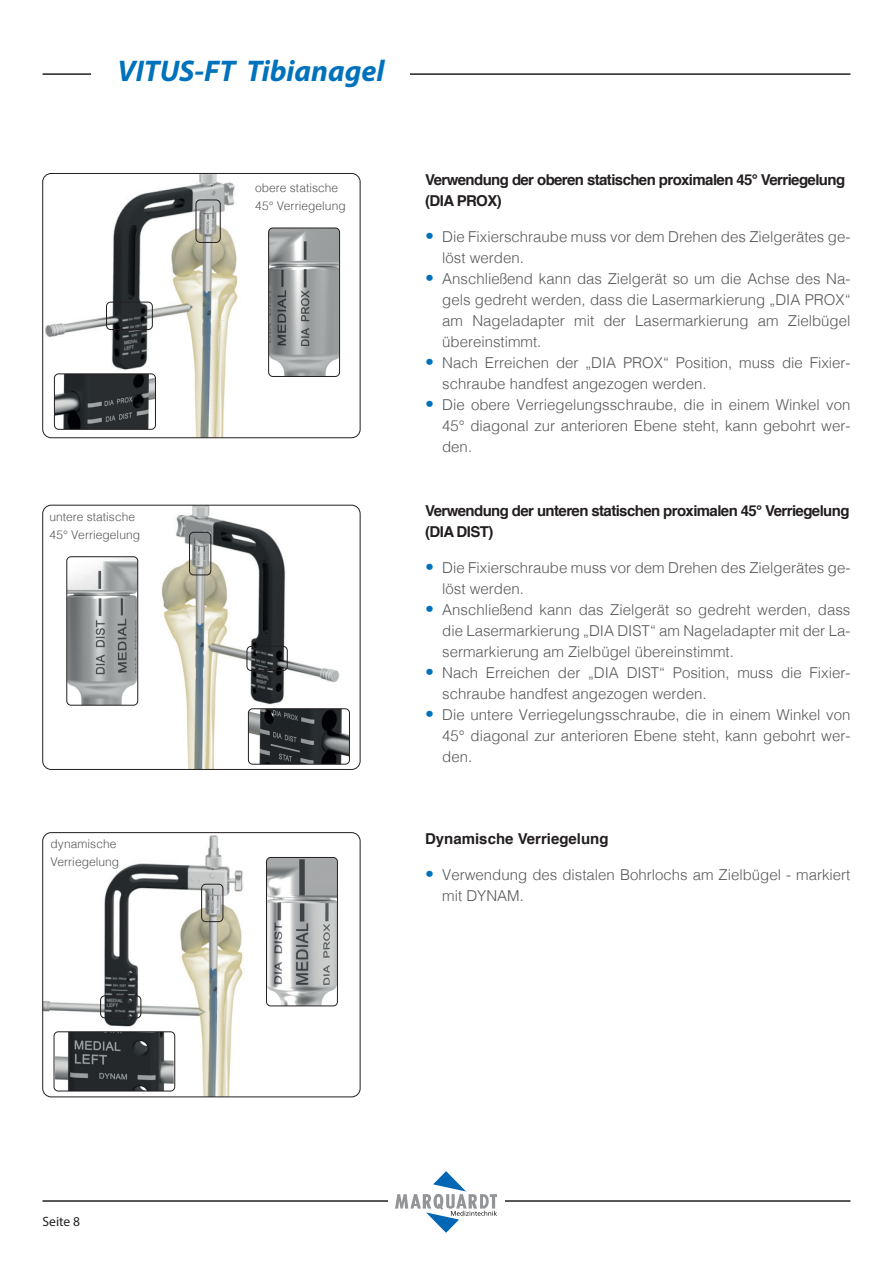
<style>
.page{position:relative;width:893px;height:1263px;background:#fff}
.page>*{position:absolute;margin:0;border:0;box-sizing:border-box;transform-origin:0 0}
.t1{font:italic 700 30px "Myriad Pro";color:#0072bc}
.t2{font:300 15px/21px "Helvetica";color:#57585a}
.t3{font:700 15px/21px "Helvetica";letter-spacing:-.04em;color:#231f20}
.t4{font:700 15px "Helvetica";color:#231f20}
.t5{font:13.5px "Myriad Pro";color:#231f20}
.t6{font:300 12px/18px "Helvetica";letter-spacing:.005em;color:#57585a}
.s1{font-family:"Frutiger LT Com";font-stretch:condensed;font-size:18px;color:#0072bc}
</style>
<div class="page">
<hr style="left:43px;top:73px;width:807px;height:2px;background:#231f20">
<hr style="left:43px;top:1200px;width:807px;height:2px;background:#231f20">
<div style="left:388px;top:1171px;width:117px;height:62px;background:#fff"></div>
<svg style="left:395px;top:1171px;width:102px;height:62px"></svg>
<div style="left:91px;top:63px;width:319px;height:23px;background:#fff"></div>
<img style="left:43px;top:173px;width:195px;height:265px">
<div style="left:43px;top:173px;width:317px;height:265px;border:1px solid #231f20;border-radius:9px"></div>
<img style="left:54px;top:374px;width:101px;height:55px">
<div style="left:54px;top:374px;width:102px;height:55px;border:1px solid #231f20;border-radius:4px"></div>
<img style="left:138px;top:505px;width:222px;height:264px">
<div style="left:43px;top:505px;width:317px;height:265px;border:1px solid #231f20;border-radius:9px"></div>
<div style="left:247px;top:646px;width:40px;height:25px;border:1px solid #231f20;border-radius:4px"></div>
<img style="left:248px;top:709px;width:101px;height:55px">
<div style="left:248px;top:708px;width:102px;height:56px;border:1px solid #231f20;border-radius:4px"></div>
<img style="left:43px;top:833px;width:253px;height:264px">
<div style="left:43px;top:832px;width:317px;height:265px;border:1px solid #231f20;border-radius:9px"></div>
<div style="left:100px;top:995px;width:41px;height:23px;border:1px solid #231f20;border-radius:4px"></div>
<img style="left:55px;top:1033px;width:119px;height:58px">
<div style="left:54px;top:1031px;width:121px;height:60px;border:1px solid #231f20;border-radius:4px"></div>
<img style="left:266px;top:857px;width:71px;height:149px">
<div style="left:266px;top:857px;width:72px;height:149px;border:1px solid #231f20;border-radius:4px"></div>
<div style="left:201px;top:884px;width:22px;height:38px;border:1px solid #231f20;border-radius:4px"></div>
<img style="left:67px;top:557px;width:71px;height:148px">
<div style="left:67px;top:556px;width:71px;height:149px;border:1px solid #231f20;border-radius:4px"></div>
<img style="left:269px;top:228px;width:71px;height:147px">
<div style="left:268px;top:228px;width:72px;height:149px;border:1px solid #231f20;border-radius:4px"></div>
<div style="left:189px;top:532px;width:22px;height:43px;border:1px solid #231f20;border-radius:4px"></div>
<div style="left:196px;top:200px;width:24px;height:43px;border:1px solid #231f20;border-radius:4px"></div>
<div style="left:106px;top:302px;width:47px;height:28px;border:1px solid #231f20;border-radius:4px"></div>
<h1 class="t1" style="left:117px;top:51px;width:269px">VITUS-FT Tibianagel</h1>
<p class="t6" style="left:255px;top:178px;width:92px">obere statische<br>45° Verriegelung</p>
<p class="t6" style="left:49px;top:507px;width:92px">untere statische<br>45° Verriegelung</p>
<p class="t6" style="left:50px;top:834px;width:70px">dynamische<br>Verriegelung</p>
<p class="t3" style="left:425px;top:169px;width:421px">Verwendung der oberen statischen proximalen 45° Verriegelung (DIA PROX)</p>
<p class="t2" style="left:442px;top:225px;width:410px;text-indent:-17px"><span class="s1">•</span> Die Fixierschraube muss vor dem Drehen des Zielgerätes ge&shy;löst werden.</p>
<p class="t2" style="left:442px;top:267px;width:410px;text-align:justify;text-indent:-17px"><span class="s1">•</span> Anschließend kann das Zielgerät so um die Achse des Na&shy;gels gedreht werden, dass die Lasermarkierung „DIA PROX“ am Nageladapter mit der Lasermarkierung am Zielbügel übereinstimmt.</p>
<p class="t2" style="left:442px;top:351px;width:410px;text-indent:-17px"><span class="s1">•</span> Nach Erreichen der „DIA PROX“ Position, muss die Fixier&shy;schraube handfest angezogen werden.</p>
<p class="t2" style="left:442px;top:393px;width:410px;text-align:justify;text-indent:-17px"><span class="s1">•</span> Die obere Verriegelungsschraube, die in einem Winkel von 45° diagonal zur anterioren Ebene steht, kann gebohrt wer&shy;den.</p>
<p class="t3" style="left:425px;top:501px;width:426px">Verwendung der unteren statischen proximalen 45° Verriegelung (DIA DIST)</p>
<p class="t2" style="left:442px;top:556px;width:410px;text-indent:-17px"><span class="s1">•</span> Die Fixierschraube muss vor dem Drehen des Zielgerätes ge&shy;löst werden.</p>
<p class="t2" style="left:442px;top:598px;width:410px;text-align:justify;text-indent:-17px"><span class="s1">•</span> Anschließend kann das Zielgerät so gedreht werden, dass die Lasermarkierung „DIA DIST“ am Nageladapter mit der La&shy;sermarkierung am Zielbügel übereinstimmt.</p>
<p class="t2" style="left:442px;top:661px;width:410px;text-indent:-17px"><span class="s1">•</span> Nach Erreichen der „DIA DIST“ Position, muss die Fixier&shy;schraube handfest angezogen werden.</p>
<p class="t2" style="left:442px;top:703px;width:410px;text-align:justify;text-indent:-17px"><span class="s1">•</span> Die untere Verriegelungsschraube, die in einem Winkel von 45° diagonal zur anterioren Ebene steht, kann gebohrt wer&shy;den.</p>
<p class="t4" style="left:425px;top:826px;width:185px">Dynamische Verriegelung</p>
<p class="t2" style="left:442px;top:863px;width:410px;text-indent:-17px"><span class="s1">•</span> Verwendung des distalen Bohrlochs am Zielbügel - markiert mit DYNAM.</p>
<p class="t5" style="left:43px;top:1213px;width:39px">Seite 8</p>
</div>
